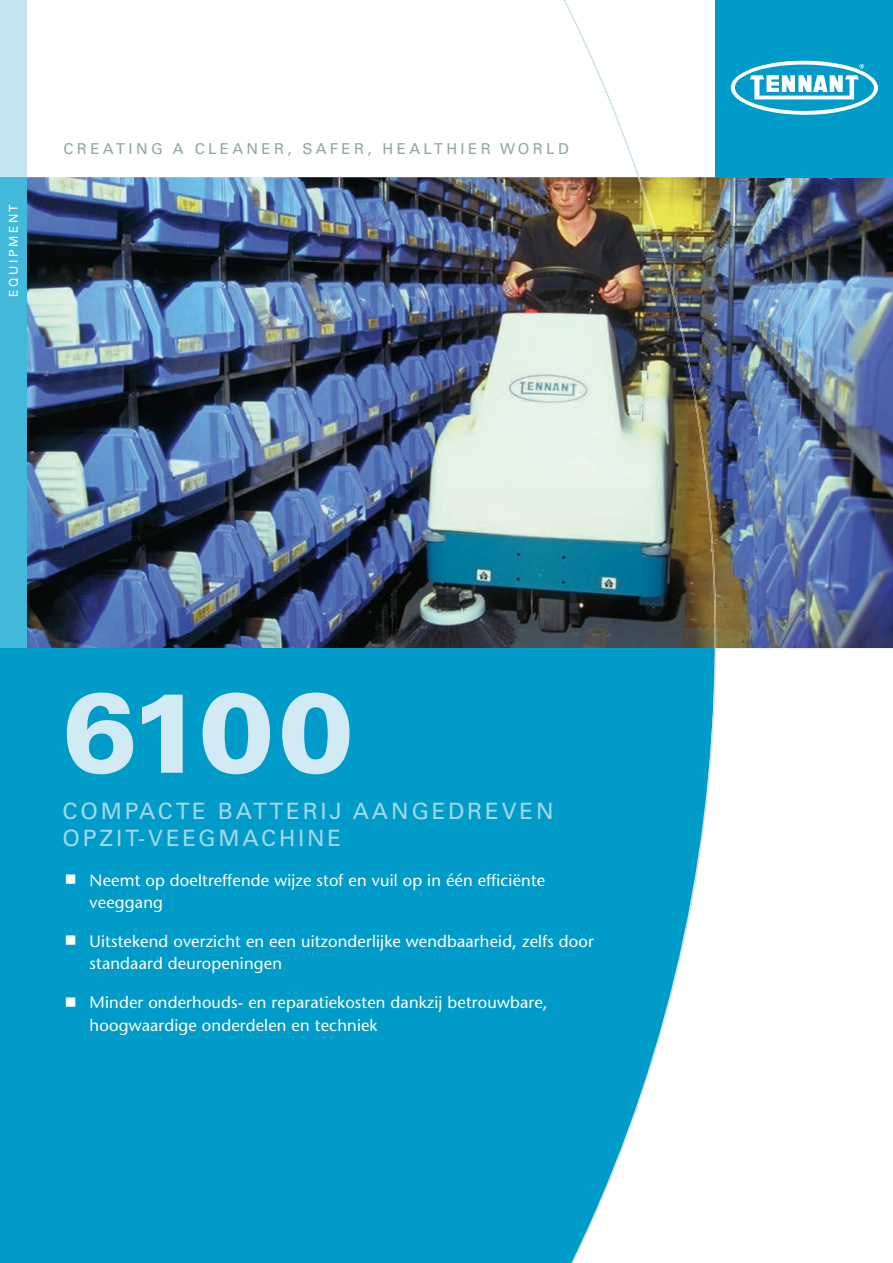
<style>
.page{position:relative;width:893px;height:1263px;background:#fff}
.page>*{position:absolute;margin:0;border:0;box-sizing:border-box;transform-origin:0 0}
.t1{font:900 112.5px "Univers LT Std";color:#d1eaf4}
.t2{font:22.5px/27px "Univers LT Std";letter-spacing:.125em;color:#a4d8ec}
.t3{font:500 16.5px/22.5px "Stone Sans Std";letter-spacing:.01em;color:#fff}
.t4{font:15px "Univers LT Std";letter-spacing:.225em;color:#91a5a4}
.t5{font:12px "Univers LT Std";letter-spacing:.225em;color:#fff}
</style>
<div class="page">
<img style="left:27px;top:177px;width:866px;height:471px">
<div style="left:0;top:648px;width:893px;height:615px;background:#009bc8"></div>
<div style="left:716px;top:648px;width:177px;height:615px;background:#fff"></div>
<div style="left:0;top:0;width:27px;height:177px;background:#c2e4f1"></div>
<div style="left:0;top:177px;width:27px;height:471px;background:#42b9db"></div>
<svg style="left:556px;top:0;width:84px;height:178px"></svg>
<img style="left:638px;top:178px;width:78px;height:470px">
<svg style="left:571px;top:648px;width:145px;height:615px"></svg>
<div style="left:716px;top:0;width:177px;height:177px;background:#009bc8"></div>
<svg style="left:730px;top:60px;width:148px;height:55px"></svg>
<p class="t5" style="left:9px;top:297px;width:95px;rotate:-90deg">EQUIPMENT</p>
<p class="t4" style="left:64px;top:142px;width:507px">CREATING A CLEANER, SAFER, HEALTHIER WORLD</p>
<h1 class="t1" style="left:63px;top:688px;width:293px">6100</h1>
<h2 class="t2" style="left:63px;top:798px;width:492px">COMPACTE BATTERIJ AANGEDREVEN<br>OPZIT-VEEGMACHINE</h2>
<p class="t3" style="left:90px;top:870px;width:457px">Neemt op doeltreffende wijze stof en vuil op in één efficiënte veeggang</p>
<p class="t3" style="left:90px;top:931px;width:506px">Uitstekend overzicht en een uitzonderlijke wendbaarheid, zelfs door standaard deuropeningen</p>
<p class="t3" style="left:90px;top:993px;width:459px">Minder onderhouds- en reparatiekosten dankzij betrouwbare, hoogwaardige onderdelen en techniek</p>
</div>
